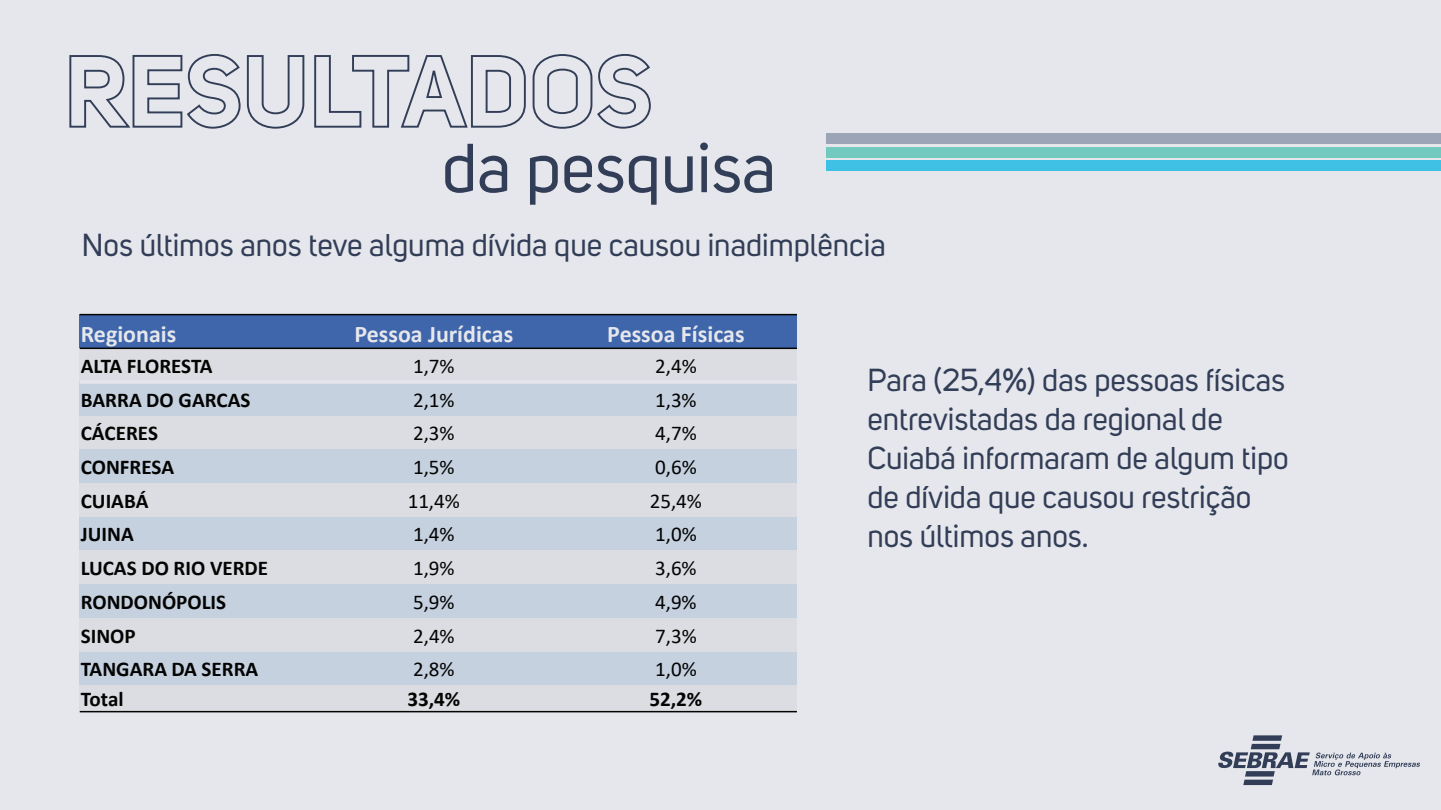
<style>
.page{position:relative;width:1441px;height:810px;background:#fff}
.page>*{position:absolute;margin:0;border:0;box-sizing:border-box;transform-origin:0 0}
.t1{font:69.15px "Uni Sans";color:#323e57}
.t2{font:31.5px/39px "Uni Sans";color:#323e57}
.t3{font:700 24px "Calibri";color:#fff}
.t4{font:700 21px "Calibri";color:#040503}
.t5{font:21px "Calibri";color:#040503}
</style>
<div class="page">
<div style="left:0;top:0;width:1440px;height:810px;background:#e6e7ec"></div>
<div style="left:826px;top:160px;width:614px;height:11px;background:#3fc0e5"></div>
<div style="left:826px;top:147px;width:614px;height:10px;background:#72c9be"></div>
<div style="left:826px;top:133px;width:614px;height:11px;background:#9ca4b7"></div>
<svg style="left:69px;top:54px;width:236px;height:75px"></svg>
<svg style="left:314px;top:54px;width:337px;height:75px"></svg>
<svg style="left:1218px;top:735px;width:201px;height:50px"></svg>
<div style="left:80px;top:315px;width:233px;height:33px;background:#3f66aa"></div>
<div style="left:313px;top:315px;width:242px;height:33px;background:#3f66aa"></div>
<div style="left:555px;top:315px;width:241px;height:33px;background:#3f66aa"></div>
<div style="left:80px;top:348px;width:233px;height:34px;background:#dcdde3"></div>
<div style="left:313px;top:348px;width:242px;height:34px;background:#dcdde3"></div>
<div style="left:555px;top:348px;width:241px;height:34px;background:#dcdde3"></div>
<div style="left:80px;top:382px;width:233px;height:34px;background:#c6d1e0"></div>
<div style="left:313px;top:382px;width:242px;height:34px;background:#c6d1e0"></div>
<div style="left:555px;top:382px;width:241px;height:34px;background:#c6d1e0"></div>
<div style="left:80px;top:416px;width:233px;height:33px;background:#dcdde3"></div>
<div style="left:313px;top:416px;width:242px;height:33px;background:#dcdde3"></div>
<div style="left:555px;top:416px;width:241px;height:33px;background:#dcdde3"></div>
<div style="left:80px;top:449px;width:233px;height:34px;background:#c6d1e0"></div>
<div style="left:313px;top:449px;width:242px;height:34px;background:#c6d1e0"></div>
<div style="left:555px;top:449px;width:241px;height:34px;background:#c6d1e0"></div>
<div style="left:80px;top:483px;width:233px;height:34px;background:#dcdde3"></div>
<div style="left:313px;top:483px;width:242px;height:34px;background:#dcdde3"></div>
<div style="left:555px;top:483px;width:241px;height:34px;background:#dcdde3"></div>
<div style="left:80px;top:517px;width:233px;height:34px;background:#c6d1e0"></div>
<div style="left:313px;top:517px;width:242px;height:34px;background:#c6d1e0"></div>
<div style="left:555px;top:517px;width:241px;height:34px;background:#c6d1e0"></div>
<div style="left:80px;top:551px;width:233px;height:33px;background:#dcdde3"></div>
<div style="left:313px;top:551px;width:242px;height:33px;background:#dcdde3"></div>
<div style="left:555px;top:551px;width:241px;height:33px;background:#dcdde3"></div>
<div style="left:80px;top:584px;width:233px;height:34px;background:#c6d1e0"></div>
<div style="left:313px;top:584px;width:242px;height:34px;background:#c6d1e0"></div>
<div style="left:555px;top:584px;width:241px;height:34px;background:#c6d1e0"></div>
<div style="left:80px;top:618px;width:233px;height:34px;background:#dcdde3"></div>
<div style="left:313px;top:618px;width:242px;height:34px;background:#dcdde3"></div>
<div style="left:555px;top:618px;width:241px;height:34px;background:#dcdde3"></div>
<div style="left:80px;top:652px;width:233px;height:33px;background:#c6d1e0"></div>
<div style="left:313px;top:652px;width:242px;height:33px;background:#c6d1e0"></div>
<div style="left:555px;top:652px;width:241px;height:33px;background:#c6d1e0"></div>
<div style="left:80px;top:685px;width:233px;height:27px;background:#dcdde3"></div>
<div style="left:313px;top:685px;width:242px;height:27px;background:#dcdde3"></div>
<div style="left:555px;top:685px;width:241px;height:27px;background:#dcdde3"></div>
<hr style="left:80px;top:348px;width:716px;height:1px;background:#040503">
<hr style="left:80px;top:380px;width:716px;height:4px;background:#e4e5ea">
<hr style="left:80px;top:314px;width:716px;height:1px;background:#040503">
<hr style="left:80px;top:711px;width:716px;height:1px;background:#040503">
<h1 class="t1" style="left:442px;top:128px;width:335px">da pesquisa</h1>
<p class="t2" style="left:82px;top:226px;width:805px">Nos últimos anos teve alguma dívida que causou inadimplência</p>
<p class="t3" style="left:81px;top:317px;width:97px">Regionais</p>
<p class="t3" style="left:354px;top:317px;width:160px">Pessoa Jurídicas</p>
<p class="t3" style="left:607px;top:317px;width:139px">Pessoa Físicas</p>
<p class="t4" style="left:81px;top:351px;width:133px">ALTA FLORESTA</p>
<p class="t5" style="left:413px;top:351px;width:43px">1,7%</p>
<p class="t5" style="left:655px;top:351px;width:43px">2,4%</p>
<p class="t4" style="left:81px;top:385px;width:171px">BARRA DO GARCAS</p>
<p class="t5" style="left:413px;top:385px;width:43px">2,1%</p>
<p class="t5" style="left:655px;top:385px;width:43px">1,3%</p>
<p class="t4" style="left:81px;top:419px;width:79px">CÁCERES</p>
<p class="t5" style="left:413px;top:419px;width:43px">2,3%</p>
<p class="t5" style="left:655px;top:419px;width:43px">4,7%</p>
<p class="t4" style="left:81px;top:452px;width:95px">CONFRESA</p>
<p class="t5" style="left:413px;top:452px;width:43px">1,5%</p>
<p class="t5" style="left:655px;top:452px;width:43px">0,6%</p>
<p class="t4" style="left:81px;top:486px;width:69px">CUIABÁ</p>
<p class="t5" style="left:407px;top:486px;width:54px">11,4%</p>
<p class="t5" style="left:649px;top:486px;width:54px">25,4%</p>
<p class="t4" style="left:81px;top:520px;width:54px">JUINA</p>
<p class="t5" style="left:413px;top:520px;width:43px">1,4%</p>
<p class="t5" style="left:655px;top:520px;width:43px">1,0%</p>
<p class="t4" style="left:81px;top:553px;width:189px">LUCAS DO RIO VERDE</p>
<p class="t5" style="left:413px;top:554px;width:43px">1,9%</p>
<p class="t5" style="left:655px;top:554px;width:43px">3,6%</p>
<p class="t4" style="left:81px;top:587px;width:147px">RONDONÓPOLIS</p>
<p class="t5" style="left:413px;top:587px;width:43px">5,9%</p>
<p class="t5" style="left:655px;top:587px;width:43px">4,9%</p>
<p class="t4" style="left:81px;top:621px;width:56px">SINOP</p>
<p class="t5" style="left:413px;top:621px;width:43px">2,4%</p>
<p class="t5" style="left:655px;top:621px;width:43px">7,3%</p>
<p class="t4" style="left:81px;top:654px;width:179px">TANGARA DA SERRA</p>
<p class="t5" style="left:413px;top:655px;width:43px">2,8%</p>
<p class="t5" style="left:655px;top:655px;width:43px">1,0%</p>
<p class="t4" style="left:81px;top:684px;width:44px">Total</p>
<p class="t4" style="left:407px;top:684px;width:54px">33,4%</p>
<p class="t4" style="left:649px;top:684px;width:54px">52,2%</p>
<p class="t2" style="left:867px;top:361px;width:423px">Para (25,4%) das pessoas físicas entrevistadas da regional de<br>Cuiabá informaram de algum tipo de dívida que causou restrição nos últimos anos.</p>
</div>
